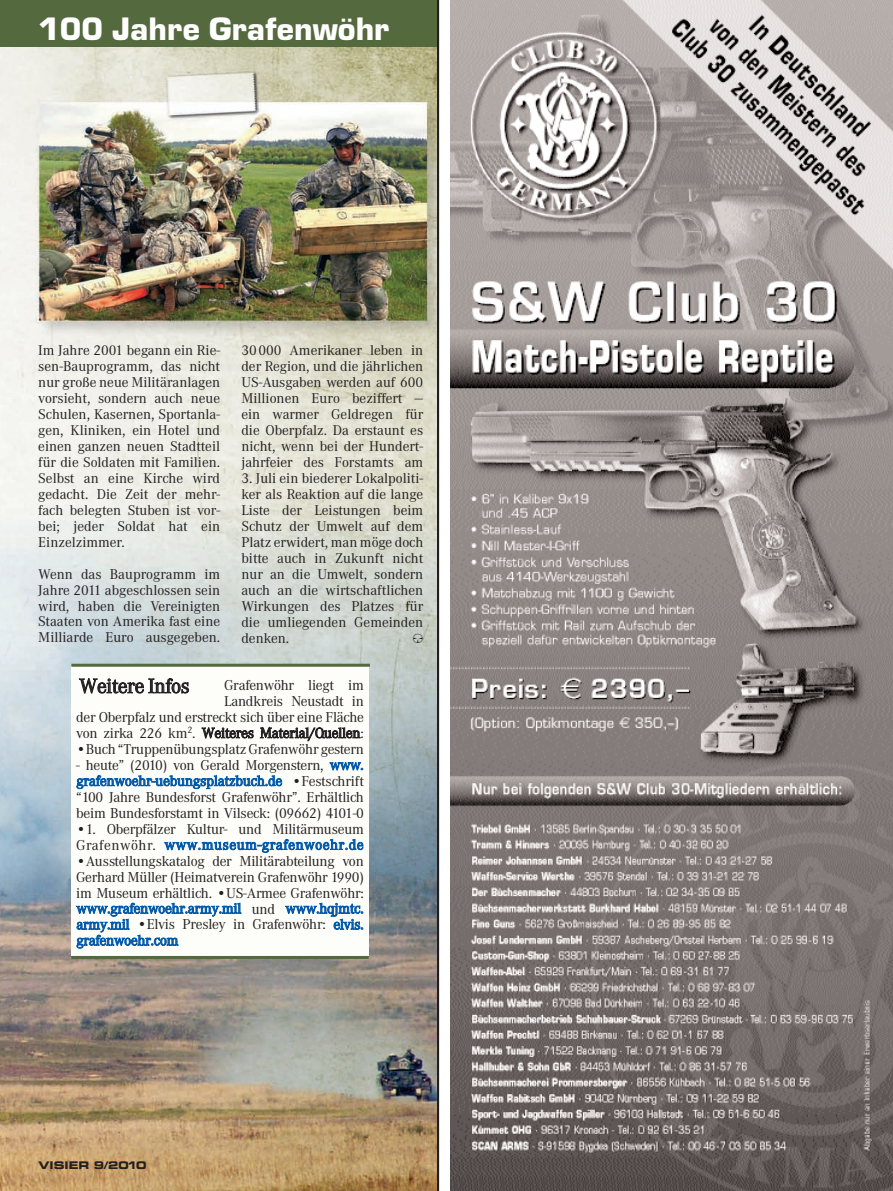
<style>
.page{position:relative;width:893px;height:1191px;background:#fff}
.page>*{position:absolute;margin:0;border:0;box-sizing:border-box;transform-origin:0 0}
.t1{font:700 30px "Eurostile";color:#fff}
.t2{font:21px "Corporate A";letter-spacing:-.02em;color:#231f20}
.t3{font:14.85px/15.9px "Corporate A";letter-spacing:-.015em;color:#231f20;text-align:justify}
.t4{font:14.7px/15.9px "Corporate A";color:#231f20;text-align:justify}
.t5{font:14.7px "Glypha Visier";color:#231f20}
.t6{font:10.5px "Eurostile Bold Extended Two";color:#231f20}
.s1{color:#015aaa}
</style>
<div class="page">
<img style="left:0;top:47px;width:437px;height:1144px">
<div style="left:0;top:0;width:893px;height:47px;background:#54693d"></div>
<svg style="left:439px;top:0;width:12px;height:1191px"></svg>
<img style="left:451px;top:0;width:442px;height:1191px">
<hr style="left:437px;top:0;width:2px;height:1191px;background:#231f20">
<div style="left:71px;top:665px;width:298px;height:290px;background:#fdfdf9"></div>
<hr style="left:71px;top:663px;width:299px;height:3px;background:#54693d">
<hr style="left:71px;top:956px;width:298px;height:3px;background:#54693d">
<p class="t1" style="left:38px;top:17px;width:353px">100 Jahre Grafenwöhr</p>
<p class="t4" style="left:38px;top:344px;width:183px">Im Jahre 2001 begann ein Rie&shy;sen-Bauprogramm, das nicht nur große neue Militäranlagen vorsieht, sondern auch neue Schulen, Kasernen, Sportanla&shy;gen, Kliniken, ein Hotel und einen ganzen neuen Stadtteil für die Soldaten mit Familien.<br>Selbst an eine Kirche wird gedacht. Die Zeit der mehr&shy;fach belegten Stuben ist vor&shy;bei; jeder Soldat hat ein Einzelzimmer.</p>
<p class="t4" style="left:38px;top:567px;width:183px">Wenn das Bauprogramm im Jahre 2011 abgeschlossen sein wird, haben die Vereinigten Staaten von Amerika fast eine Milliarde Euro ausgegeben.</p>
<p class="t4" style="left:241px;top:344px;width:183px">30000 Amerikaner leben in der Region, und die jährlichen US-Ausgaben werden auf 600<br>Millionen Euro beziffert — ein warmer Geldregen für die Oberpfalz. Da erstaunt es nicht, wenn bei der Hundert&shy;jahrfeier des Forstamts am</p>
<p class="t4" style="left:241px;top:471px;width:183px">3. Juli ein biederer Lokalpoliti&shy;ker als Reaktion auf die lange Liste der Leistungen beim Schutz der Umwelt auf dem Platz erwidert, man möge doch bitte auch in Zukunft nicht nur an die Umwelt, sondern auch an die wirtschaftlichen Wirkungen des Platzes für die umliegenden Gemeinden denken.</p>
<p class="t5" style="left:412px;top:632px;width:12px">Æ</p>
<p class="t2" style="left:79px;top:678px;width:112px">Weitere Infos</p>
<p class="t3" style="left:76px;top:678px;width:289px;text-align:right">Grafenwöhr liegt im<br>Landkreis Neustadt in<br>der Oberpfalz und erstreckt sich über eine Fläche von zirka 226 km<sup>2</sup>. Weiteres Material/Quellen:</p>
<p class="t3" style="left:76px;top:742px;width:289px">•Buch “Truppenübungsplatz Grafenwöhr gestern</p>
<p class="t3" style="left:76px;top:758px;width:289px">- heute” (2010) von Gerald Morgenstern, <span class="s1">www. grafenwoehr-uebungsplatzbuch.de</span> •Festschrift “100 Jahre Bundesforst Grafenwöhr”. Erhältlich beim Bundesforstamt in Vilseck: (09662) 4101-0</p>
<p class="t3" style="left:76px;top:822px;width:289px">•1. Oberpfälzer Kultur- und Militärmuseum<br>Grafenwöhr. <span class="s1">www.museum-grafenwoehr.de</span></p>
<p class="t3" style="left:76px;top:854px;width:289px">•Ausstellungskatalog der Militärabteilung von Gerhard Müller (Heimatverein Grafenwöhr 1990) im Museum erhältlich. •US-Armee Grafenwöhr: <span class="s1">www.grafenwoehr.army.mil</span> und <span class="s1">www.hqjmtc. army.mil</span> •Elvis Presley in Grafenwöhr: <span class="s1">elvis. grafenwoehr.com</span></p>
<p class="t6" style="left:38px;top:1161px;width:110px">VISIER 9/2010</p>
</div>
